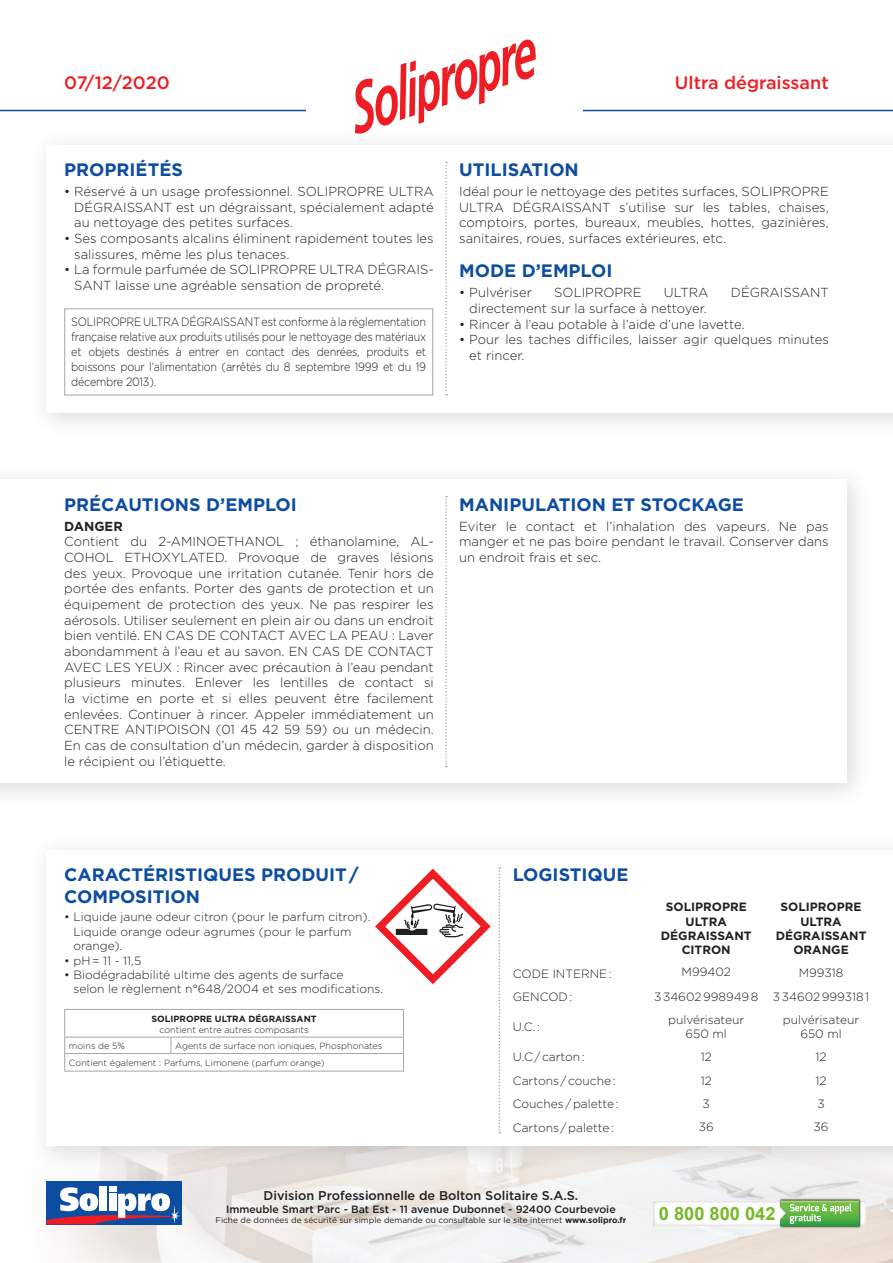
<style>
.page{position:relative;width:893px;height:1263px;background:#fff}
.page>*{position:absolute;margin:0;border:0;box-sizing:border-box;transform-origin:0 0}
.t1{font:700 18.3px "Arial";color:#76b82a}
.t2{font:700 18px/21.6px "Gotham";color:#0d4da1}
.t3{font:500 18px "Gotham";color:#ee1d23}
.t4{font:300 13.05px/15.6px "Gotham";color:#231f20;text-align:justify}
.t5{font:700 13.05px "Gotham";color:#231f20}
.t6{font:500 12.75px "Gotham";color:#231f20}
.t7{font:300 12px/14.4px "Gotham";color:#231f20}
.t8{font:300 12px/15px "Gotham";color:#231f20;text-align:justify;scale:.9 1}
.t9{font:700 12px/14.4px "Gotham";color:#231f20;text-align:center}
.t10{font:500 10.65px "Gotham";color:#231f20}
.t11{font:300 9px/17.4px "Gotham";color:#231f20}
.t12{font:700 9px "Gotham";color:#231f20}
.t13{font:8.4px "Gotham";color:#231f20}
.s1{font-weight:700}
</style>
<div class="page">
<img style="left:46px;top:1211px;width:847px;height:52px">
<svg style="left:46px;top:1171px;width:847px;height:40px;fill:#f0eeed"></svg>
<div style="left:653px;top:1201px;width:213px;height:25px;background:#fff"></div>
<img style="left:778px;top:1198px;width:84px;height:31px">
<svg style="left:780px;top:1200px;width:79px;height:26px;background:#79be65"></svg>
<hr style="left:0;top:110px;width:893px;height:1px;background:#0d4da1">
<div style="left:306px;top:0;width:277px;height:145px;background:#fff"></div>
<svg style="left:355px;top:40px;width:181px;height:88px"></svg>
<div style="left:30px;top:833px;width:863px;height:338px;background:#231f20;opacity:.17"></div>
<div style="left:47px;top:850px;width:846px;height:295px;background:#fff"></div>
<div style="left:30px;top:128px;width:863px;height:310px;background:#231f20;opacity:.17"></div>
<div style="left:47px;top:145px;width:846px;height:268px;background:#fff"></div>
<div style="left:47px;top:1180px;width:135px;height:44px;background:#0d4da1"></div>
<div style="left:100px;top:1186px;width:7px;height:25px;background:#fff"></div>
<div style="left:109px;top:1186px;width:7px;height:6px;background:#fff"></div>
<svg style="left:47px;top:1187px;width:133px;height:37px"></svg>
<div style="left:64px;top:308px;width:369px;height:88px;border:1px solid #a8a9ad"></div>
<hr style="left:171px;top:1036px;width:233px;height:2px;background:#a8a9ad">
<hr style="left:64px;top:1053px;width:107px;height:1px;background:#a8a9ad">
<hr style="left:171px;top:1053px;width:233px;height:1px;background:#a8a9ad">
<hr style="left:64px;top:1036px;width:107px;height:2px;background:#a8a9ad">
<svg style="left:170px;top:1038px;width:1px;height:15px"></svg>
<hr style="left:64px;top:1009px;width:107px;height:1px;background:#a8a9ad">
<hr style="left:171px;top:1009px;width:233px;height:1px;background:#a8a9ad">
<svg style="left:64px;top:1010px;width:1px;height:60px"></svg>
<svg style="left:403px;top:1010px;width:1px;height:60px"></svg>
<hr style="left:64px;top:1070px;width:107px;height:1px;background:#a8a9ad">
<hr style="left:171px;top:1070px;width:233px;height:1px;background:#a8a9ad">
<svg style="left:445px;top:162px;width:2px;height:234px"></svg>
<div style="left:0;top:462px;width:872px;height:347px;background:#231f20;opacity:.17"></div>
<div style="left:0;top:479px;width:846px;height:304px;background:#fff"></div>
<svg style="left:445px;top:496px;width:2px;height:271px"></svg>
<svg style="left:375px;top:868px;width:116px;height:117px"></svg>
<svg style="left:499px;top:867px;width:1px;height:266px"></svg>
<h2 class="t3" style="left:64px;top:70px;width:107px">07/12/2020</h2>
<h2 class="t3" style="left:675px;top:70px;width:155px">Ultra dégraissant</h2>
<h2 class="t2" style="left:64px;top:159px;width:120px">PROPRIÉTÉS</h2>
<p class="t4" style="left:74px;top:183px;width:361px;text-indent:-10px">• Réservé à un usage professionnel. SOLIPROPRE ULTRA DÉGRAISSANT est un dégraissant, spécialement adapté au nettoyage des petites surfaces.</p>
<p class="t4" style="left:74px;top:230px;width:361px;text-indent:-10px">• Ses composants alcalins éliminent rapidement toutes les salissures, même les plus tenaces.</p>
<p class="t4" style="left:74px;top:262px;width:361px;text-indent:-10px">• La formule parfumée de SOLIPROPRE ULTRA DÉGRAIS-<br>SANT laisse une agréable sensation de propreté.</p>
<p class="t8" style="left:71px;top:314px;width:396px">SOLIPROPRE ULTRA DÉGRAISSANT est conforme à la réglementation française relative aux produits utilisés pour le nettoyage des matériaux et objets destinés à entrer en contact des denrées, produits et boissons pour l’alimentation (arrêtés du 8 septembre 1999 et du 19 décembre 2013).</p>
<h2 class="t2" style="left:459px;top:159px;width:121px">UTILISATION</h2>
<p class="t4" style="left:459px;top:183px;width:371px">Idéal pour le nettoyage des petites surfaces, SOLIPROPRE ULTRA DÉGRAISSANT s’utilise sur les tables, chaises, comptoirs, portes, bureaux, meubles, hottes, gazinières, sanitaires, roues, surfaces extérieures, etc.</p>
<h2 class="t2" style="left:459px;top:260px;width:155px">MODE D’EMPLOI</h2>
<p class="t4" style="left:459px;top:285px;width:74px">• Pulvériser</p>
<p class="t4" style="left:554px;top:285px;width:89px">SOLIPROPRE</p>
<p class="t4" style="left:664px;top:285px;width:46px">ULTRA</p>
<p class="t4" style="left:731px;top:285px;width:99px">DÉGRAISSANT</p>
<p class="t4" style="left:469px;top:300px;width:239px">directement sur la surface à nettoyer.</p>
<p class="t4" style="left:459px;top:316px;width:287px">• Rincer à l’eau potable à l’aide d’une lavette.</p>
<p class="t4" style="left:469px;top:332px;width:361px;text-indent:-10px">• Pour les taches difficiles, laisser agir quelques minutes et rincer.</p>
<h2 class="t2" style="left:64px;top:493px;width:234px">PRÉCAUTIONS D’EMPLOI</h2>
<p class="t5" style="left:64px;top:517px;width:60px">DANGER</p>
<p class="t4" style="left:64px;top:533px;width:371px">Contient du 2-AMINOETHANOL ; éthanolamine, AL-COHOL ETHOXYLATED. Provoque de graves lésions des yeux. Provoque une irritation cutanée. Tenir hors de portée des enfants. Porter des gants de protection et un équipement de protection des yeux. Ne pas respirer les aérosols. Utiliser seulement en plein air ou dans un endroit bien ventilé. EN CAS DE CONTACT AVEC LA PEAU : Laver abondamment à l’eau et au savon. EN CAS DE CONTACT AVEC LES YEUX : Rincer avec précaution à l’eau pendant plusieurs minutes. Enlever les lentilles de contact si la victime en porte et si elles peuvent être facilement enlevées. Continuer à rincer. Appeler immédiatement un CENTRE ANTIPOISON (01 45 42 59 59) ou un médecin.<br>En cas de consultation d’un médecin, garder à disposition le récipient ou l’étiquette.</p>
<h2 class="t2" style="left:459px;top:493px;width:286px">MANIPULATION ET STOCKAGE</h2>
<p class="t4" style="left:459px;top:518px;width:371px">Eviter le contact et l’inhalation des vapeurs. Ne pas manger et ne pas boire pendant le travail. Conserver dans un endroit frais et sec.</p>
<h2 class="t2" style="left:64px;top:864px;width:296px">CARACTÉRISTIQUES PRODUIT /<br>COMPOSITION</h2>
<p class="t7" style="left:73px;top:910px;width:298px;text-indent:-9px">• Liquide jaune odeur citron (pour le parfum citron).<br>Liquide orange odeur agrumes (pour le parfum orange).</p>
<p class="t7" style="left:64px;top:953px;width:79px">• pH = 11 - 11,5</p>
<p class="t7" style="left:73px;top:967px;width:311px;text-indent:-9px">• Biodégradabilité ultime des agents de surface<br>selon le règlement n°648/2004 et ses modifications.</p>
<p class="t12" style="left:151px;top:1013px;width:167px">SOLIPROPRE ULTRA DÉGRAISSANT</p>
<p class="t11" style="left:159px;top:1021px;width:151px">contient entre autres composants</p>
<p class="t11" style="left:69px;top:1037px;width:57px">moins de 5%</p>
<p class="t11" style="left:69px;top:1037px;width:315px;text-indent:106px">Agents de surface non ioniques, Phosphonates<br>Contient également : Parfums, Limonene (parfum orange)</p>
<h2 class="t2" style="left:513px;top:863px;width:117px">LOGISTIQUE</h2>
<p class="t9" style="left:661px;top:900px;width:92px">SOLIPROPRE<br>ULTRA<br>DÉGRAISSANT<br>CITRON</p>
<p class="t9" style="left:776px;top:900px;width:92px">SOLIPROPRE<br>ULTRA<br>DÉGRAISSANT<br>ORANGE</p>
<p class="t7" style="left:513px;top:966px;width:101px">CODE INTERNE :</p>
<p class="t7" style="left:682px;top:964px;width:51px">M99402</p>
<p class="t7" style="left:799px;top:965px;width:46px">M99318</p>
<p class="t7" style="left:513px;top:989px;width:61px">GENCOD :</p>
<p class="t7" style="left:654px;top:989px;width:217px">3 34602 998949 8 3 34602 999318 1</p>
<p class="t7" style="left:513px;top:1019px;width:29px">U.C. :</p>
<p class="t7" style="left:668px;top:1012px;width:78px;text-align:center">pulvérisateur<br>650 ml</p>
<p class="t7" style="left:783px;top:1012px;width:78px;text-align:center">pulvérisateur<br>650 ml</p>
<p class="t7" style="left:513px;top:1050px;width:73px">U.C / carton :</p>
<p class="t7" style="left:701px;top:1049px;width:13px">12</p>
<p class="t7" style="left:815px;top:1049px;width:13px">12</p>
<p class="t7" style="left:513px;top:1073px;width:104px">Cartons / couche :</p>
<p class="t7" style="left:701px;top:1073px;width:13px">12</p>
<p class="t7" style="left:815px;top:1073px;width:13px">12</p>
<p class="t7" style="left:513px;top:1096px;width:107px">Couches / palette :</p>
<p class="t7" style="left:703px;top:1096px;width:9px">3</p>
<p class="t7" style="left:817px;top:1096px;width:9px">3</p>
<p class="t7" style="left:513px;top:1120px;width:103px">Cartons / palette :</p>
<p class="t7" style="left:699px;top:1119px;width:17px">36</p>
<p class="t7" style="left:814px;top:1119px;width:17px">36</p>
<p class="t6" style="left:264px;top:1187px;width:316px">Division Professionnelle de Bolton Solitaire S.A.S.</p>
<p class="t10" style="left:226px;top:1202px;width:391px">Immeuble Smart Parc - Bat Est - 11 avenue Dubonnet - 92400 Courbevoie</p>
<p class="t13" style="left:216px;top:1215px;width:412px">Fiche de données de sécurité sur simple demande ou consultable sur le site internet <span class="s1">www.solipro.fr</span></p>
<h1 class="t1" style="left:659px;top:1201px;width:118px">0 800 800 042</h1>
</div>
